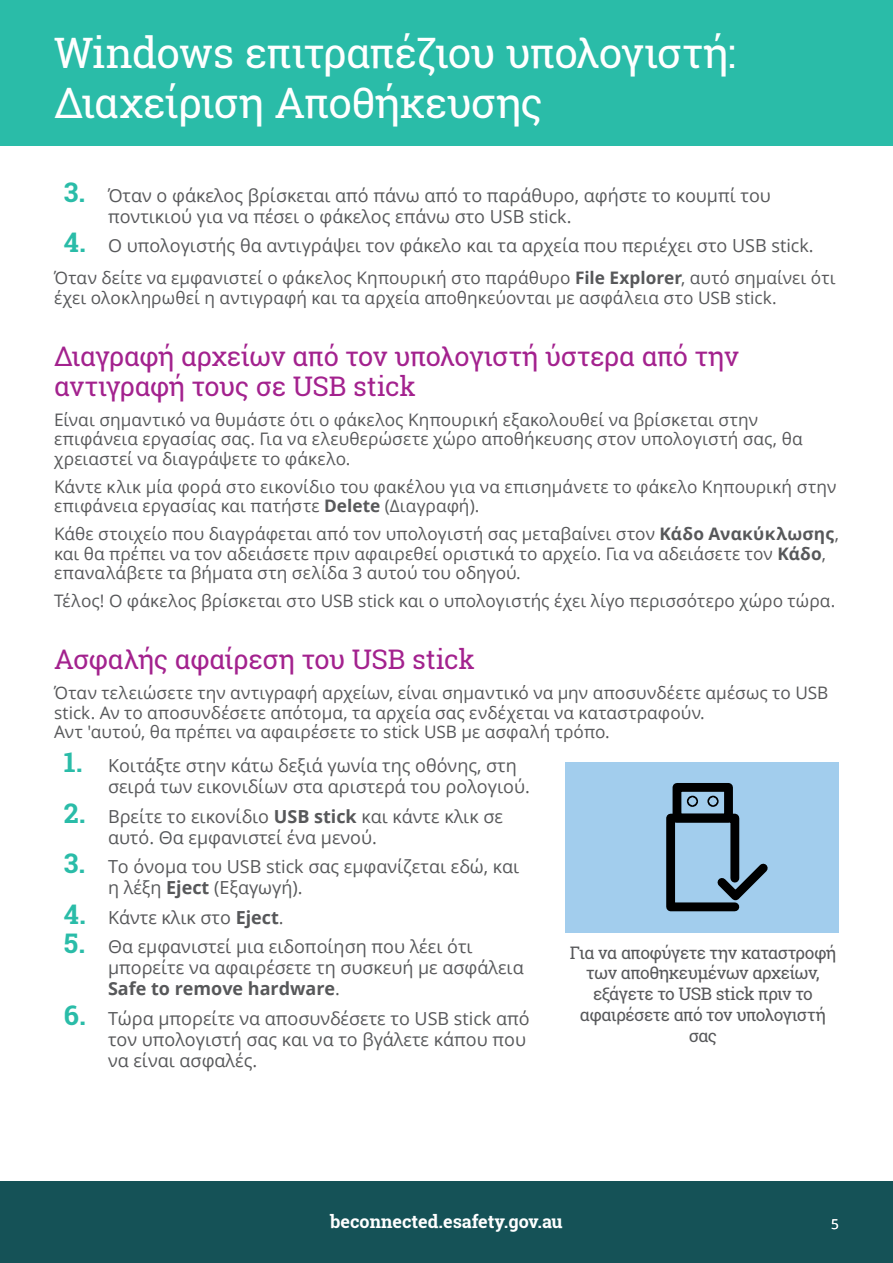
<style>
.page{position:relative;width:893px;height:1263px;background:#fff}
.page>*{position:absolute;margin:0;border:0;box-sizing:border-box;transform-origin:0 0}
.t1{font:42px/50.4px "Roboto Slab";letter-spacing:-.025em;color:#fff}
.t2{font:27px/30px "Roboto Slab";letter-spacing:-.02em;color:#a3228e}
.t3{font:18px/21px "Open Sans";color:#57585a}
.t4{font:700 18px "Roboto Slab";color:#fff}
.t5{font:17.25px/19.5px "Open Sans";letter-spacing:.005em;color:#57585a}
.t6{font:17.25px/20.7px "Roboto Slab";letter-spacing:-.035em;color:#57585a;text-align:center}
.t7{font:13.5px "Open Sans";color:#fff}
.s1{font-family:"Roboto Slab";font-weight:700;font-size:27px;color:#2abca8}
.s2{font-weight:700}
</style>
<div class="page">
<div style="left:0;top:1181px;width:893px;height:82px;background:#155257"></div>
<div style="left:0;top:0;width:893px;height:145px;background:#2abca8"></div>
<div style="left:566px;top:762px;width:273px;height:170px;background:#a2cded"></div>
<div style="left:673px;top:783px;width:60px;height:39px;border:9px solid #000"></div>
<div style="left:687px;top:796px;width:11px;height:11px;border:10px solid #000;border-radius:50%"></div>
<div style="left:707px;top:796px;width:12px;height:11px;border:10px solid #000;border-radius:50%"></div>
<svg style="left:666px;top:809px;width:102px;height:103px"></svg>
<h1 class="t1" style="left:54px;top:27px;width:683px">Windows επιτραπέζιου υπολογιστή:<br>Διαχείριση Aποθήκευσης</h1>
<p class="t3" style="left:108px;top:184px;width:664px;text-indent:-44px"><span class="s1">3.</span> Όταν ο φάκελος βρίσκεται από πάνω από το παράθυρο, αφήστε το κουμπί του ποντικιού για να πέσει ο φάκελος επάνω στο USB stick.</p>
<p class="t3" style="left:64px;top:235px;width:751px"><span class="s1">4.</span> Ο υπολογιστής θα αντιγράψει τον φάκελο και τα αρχεία που περιέχει στο USB stick.</p>
<p class="t5" style="left:54px;top:268px;width:783px">Όταν δείτε να εμφανιστεί ο φάκελος Κηπουρική στο παράθυρο <span class="s2">File Explorer</span>, αυτό σημαίνει ότι έχει ολοκληρωθεί η αντιγραφή και τα αρχεία αποθηκεύονται με ασφάλεια στο USB stick.</p>
<h2 class="t2" style="left:54px;top:341px;width:687px">Διαγραφή αρχείων από τον υπολογιστή ύστερα από την αντιγραφή τους σε USB stick</h2>
<p class="t5" style="left:54px;top:409px;width:750px">Είναι σημαντικό να θυμάστε ότι ο φάκελος Κηπουρική εξακολουθεί να βρίσκεται στην επιφάνεια εργασίας σας. Για να ελευθερώσετε χώρο αποθήκευσης στον υπολογιστή σας, θα χρειαστεί να διαγράψετε το φάκελο.</p>
<p class="t5" style="left:54px;top:476px;width:784px">Κάντε κλικ μία φορά στο εικονίδιο του φακέλου για να επισημάνετε το φάκελο Κηπουρική στην επιφάνεια εργασίας και πατήστε <span class="s2">Delete</span> (Διαγραφή).</p>
<p class="t5" style="left:54px;top:524px;width:786px">Κάθε στοιχείο που διαγράφεται από τον υπολογιστή σας μεταβαίνει στον <span class="s2">Κάδο Ανακύκλωσης</span>, και θα πρέπει να τον αδειάσετε πριν αφαιρεθεί οριστικά το αρχείο. Για να αδειάσετε τον <span class="s2">Κάδο</span>, επαναλάβετε τα βήματα στη σελίδα 3 αυτού του οδηγού.</p>
<p class="t5" style="left:54px;top:591px;width:783px">Τέλος! Ο φάκελος βρίσκεται στο USB stick και ο υπολογιστής έχει λίγο περισσότερο χώρο τώρα.</p>
<h2 class="t2" style="left:54px;top:644px;width:422px">Ασφαλής αφαίρεση του USB stick</h2>
<p class="t5" style="left:54px;top:683px;width:776px">Όταν τελειώσετε την αντιγραφή αρχείων, είναι σημαντικό να μην αποσυνδέετε αμέσως το USB stick. Αν το αποσυνδέσετε απότομα, τα αρχεία σας ενδέχεται να καταστραφούν.<br>Αντ 'αυτού, θα πρέπει να αφαιρέσετε το stick USB με ασφαλή τρόπο.</p>
<p class="t3" style="left:108px;top:755px;width:423px;text-indent:-44px"><span class="s1">1.</span> Κοιτάξτε στην κάτω δεξιά γωνία της οθόνης, στη σειρά των εικονιδίων στα αριστερά του ρολογιού.</p>
<p class="t3" style="left:108px;top:805px;width:396px;text-indent:-44px"><span class="s1">2.</span> Βρείτε το εικονίδιο <span class="s2">USB stick</span> και κάντε κλικ σε αυτό. Θα εμφανιστεί ένα μενού.</p>
<p class="t3" style="left:108px;top:856px;width:413px;text-indent:-44px"><span class="s1">3.</span> Το όνομα του USB stick σας εμφανίζεται εδώ, και η λέξη <span class="s2">Eject</span> (Eξαγωγή).</p>
<p class="t3" style="left:64px;top:906px;width:221px"><span class="s1">4.</span> Κάντε κλικ στο <span class="s2">Eject</span>.</p>
<p class="t3" style="left:108px;top:936px;width:417px;text-indent:-44px"><span class="s1">5.</span> Θα εμφανιστεί μια ειδοποίηση που λέει ότι μπορείτε να αφαιρέσετε τη συσκευή με ασφάλεια<br><span class="s2">Safe to remove hardware</span>.</p>
<p class="t3" style="left:108px;top:1007px;width:423px;text-indent:-44px"><span class="s1">6.</span> Τώρα μπορείτε να αποσυνδέσετε το USB stick από τον υπολογιστή σας και να το βγάλετε κάπου που να είναι ασφαλές.</p>
<p class="t6" style="left:570px;top:942px;width:268px">Για να αποφύγετε την καταστροφή των αποθηκευμένων αρχείων, εξάγετε το USB stick πριν το αφαιρέσετε από τον υπολογιστή σας</p>
<p class="t4" style="left:330px;top:1209px;width:234px">beconnected.esafety.gov.au</p>
<p class="t7" style="left:831px;top:1214px;width:9px">5</p>
</div>
